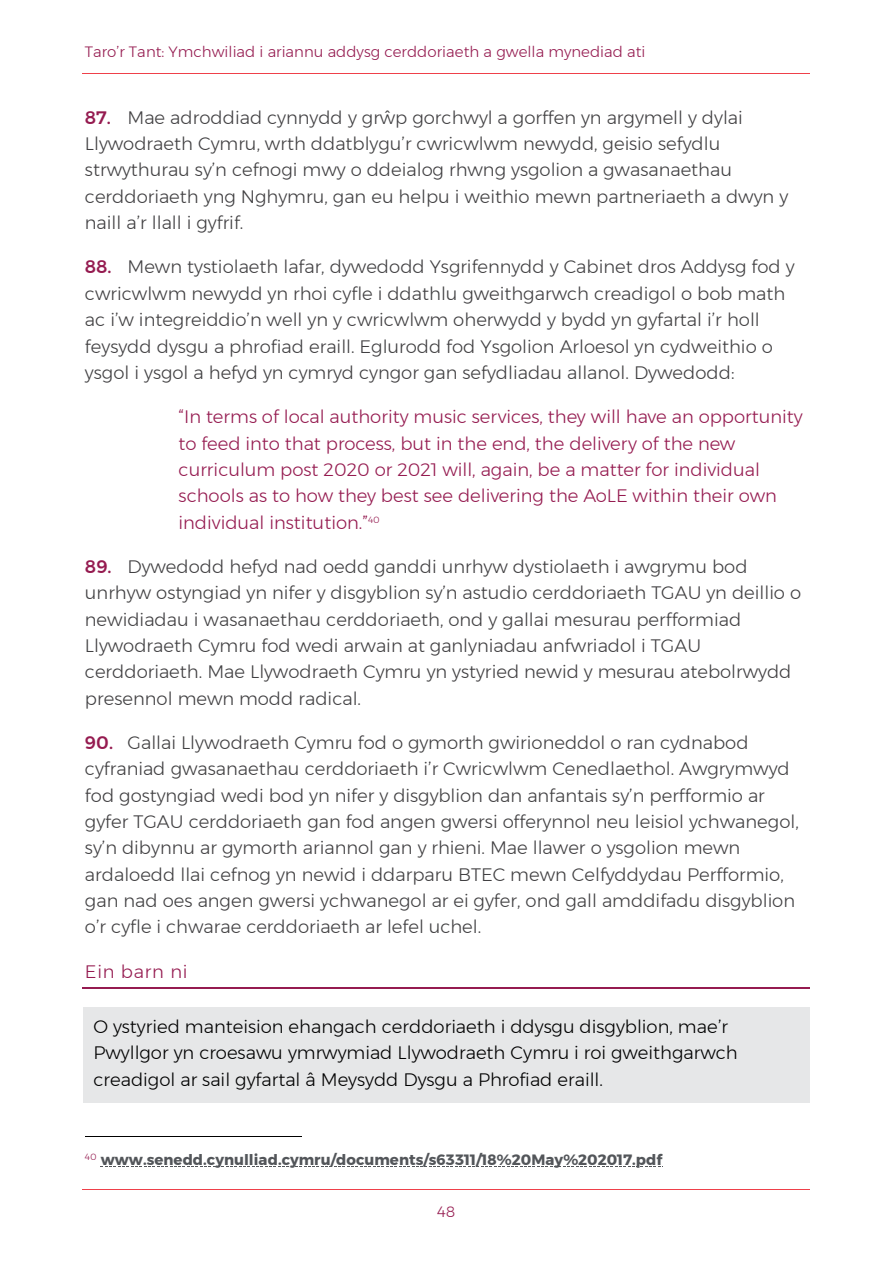
<style>
.page{position:relative;width:893px;height:1263px;background:#fff}
.page>*{position:absolute;margin:0;border:0;box-sizing:border-box;transform-origin:0 0}
.t1{font:300 18px/26.4px "Montserrat";color:#414042}
.t2{font:300 18px/26.4px "Montserrat";color:#951b50}
.t3{font:300 18px/26.4px "Montserrat";color:#000}
.t4{font:300 18px "Montserrat";letter-spacing:.04em;color:#951b50}
.t5{font:300 15px "Montserrat";color:#951b50}
.t6{font:700 15px "Montserrat";color:#53565a}
.s1{font-weight:500;color:#951b50}
</style>
<div class="page">
<hr style="left:83px;top:73px;width:727px;height:1px;background:#ef404a">
<hr style="left:83px;top:1189px;width:727px;height:1px;background:#ef404a">
<hr style="left:83px;top:988px;width:727px;height:1px;background:#951b50">
<div style="left:84px;top:1008px;width:725px;height:34px;background:#e6e7e8"></div>
<hr style="left:84px;top:1007px;width:725px;height:1px;background:#e6e7e8">
<hr style="left:83px;top:1008px;width:1px;height:34px;background:#e6e7e8">
<hr style="left:809px;top:1008px;width:1px;height:34px;background:#e6e7e8">
<div style="left:84px;top:1042px;width:725px;height:26px;background:#e6e7e8"></div>
<svg style="left:83px;top:1042px;width:1px;height:26px"></svg>
<svg style="left:809px;top:1042px;width:1px;height:26px"></svg>
<div style="left:84px;top:1068px;width:725px;height:34px;background:#e6e7e8"></div>
<hr style="left:84px;top:1102px;width:725px;height:1px;background:#e6e7e8">
<hr style="left:83px;top:1068px;width:1px;height:34px;background:#e6e7e8">
<hr style="left:809px;top:1068px;width:1px;height:34px;background:#e6e7e8">
<hr style="left:85px;top:1136px;width:216px;height:1px;background:#000">
<svg style="left:101px;top:1166px;width:562px;height:1px"></svg>
<p class="t5" style="left:85px;top:43px;width:562px">Taro’r Tant: Ymchwiliad i ariannu addysg cerddoriaeth a gwella mynediad ati</p>
<p class="t1" style="left:85px;top:104px;width:705px"><span class="s1">87.</span> Mae adroddiad cynnydd y grŵp gorchwyl a gorffen yn argymell y dylai Llywodraeth Cymru, wrth ddatblygu’r cwricwlwm newydd, geisio sefydlu strwythurau sy’n cefnogi mwy o ddeialog rhwng ysgolion a gwasanaethau cerddoriaeth yng Nghymru, gan eu helpu i weithio mewn partneriaeth a dwyn y naill a’r llall i gyfrif.</p>
<p class="t1" style="left:85px;top:254px;width:711px"><span class="s1">88.</span> Mewn tystiolaeth lafar, dywedodd Ysgrifennydd y Cabinet dros Addysg fod y cwricwlwm newydd yn rhoi cyfle i ddathlu gweithgarwch creadigol o bob math ac i’w integreiddio’n well yn y cwricwlwm oherwydd y bydd yn gyfartal i’r holl feysydd dysgu a phrofiad eraill. Eglurodd fod Ysgolion Arloesol yn cydweithio o ysgol i ysgol a hefyd yn cymryd cyngor gan sefydliadau allanol. Dywedodd:</p>
<p class="t2" style="left:179px;top:404px;width:626px">“In terms of local authority music services, they will have an opportunity to feed into that process, but in the end, the delivery of the new curriculum post 2020 or 2021 will, again, be a matter for individual schools as to how they best see delivering the AoLE within their own individual institution.”<sup>40</sup></p>
<p class="t1" style="left:85px;top:553px;width:718px"><span class="s1">89.</span> Dywedodd hefyd nad oedd ganddi unrhyw dystiolaeth i awgrymu bod unrhyw ostyngiad yn nifer y disgyblion sy’n astudio cerddoriaeth TGAU yn deillio o newidiadau i wasanaethau cerddoriaeth, ond y gallai mesurau perfformiad Llywodraeth Cymru fod wedi arwain at ganlyniadau anfwriadol i TGAU cerddoriaeth. Mae Llywodraeth Cymru yn ystyried newid y mesurau atebolrwydd presennol mewn modd radical.</p>
<p class="t1" style="left:85px;top:729px;width:715px"><span class="s1">90.</span> Gallai Llywodraeth Cymru fod o gymorth gwirioneddol o ran cydnabod cyfraniad gwasanaethau cerddoriaeth i’r Cwricwlwm Cenedlaethol. Awgrymwyd fod gostyngiad wedi bod yn nifer y disgyblion dan anfantais sy’n perfformio ar gyfer TGAU cerddoriaeth gan fod angen gwersi offerynnol neu leisiol ychwanegol, sy’n dibynnu ar gymorth ariannol gan y rhieni. Mae llawer o ysgolion mewn ardaloedd llai cefnog yn newid i ddarparu BTEC mewn Celfyddydau Perfformio, gan nad oes angen gwersi ychwanegol ar ei gyfer, ond gall amddifadu disgyblion o’r cyfle i chwarae cerddoriaeth ar lefel uchel.</p>
<h2 class="t4" style="left:85px;top:960px;width:104px">Ein barn ni</h2>
<p class="t3" style="left:93px;top:1013px;width:646px">O ystyried manteision ehangach cerddoriaeth i ddysgu disgyblion, mae’r<br>Pwyllgor yn croesawu ymrwymiad Llywodraeth Cymru i roi gweithgarwch creadigol ar sail gyfartal â Meysydd Dysgu a Phrofiad eraill.</p>
<p class="t6" style="left:85px;top:1151px;width:579px"><sup>40</sup> www.senedd.cynulliad.cymru/documents/s63311/18%20May%202017.pdf</p>
<p class="t5" style="left:437px;top:1202px;width:20px">48</p>
</div>
